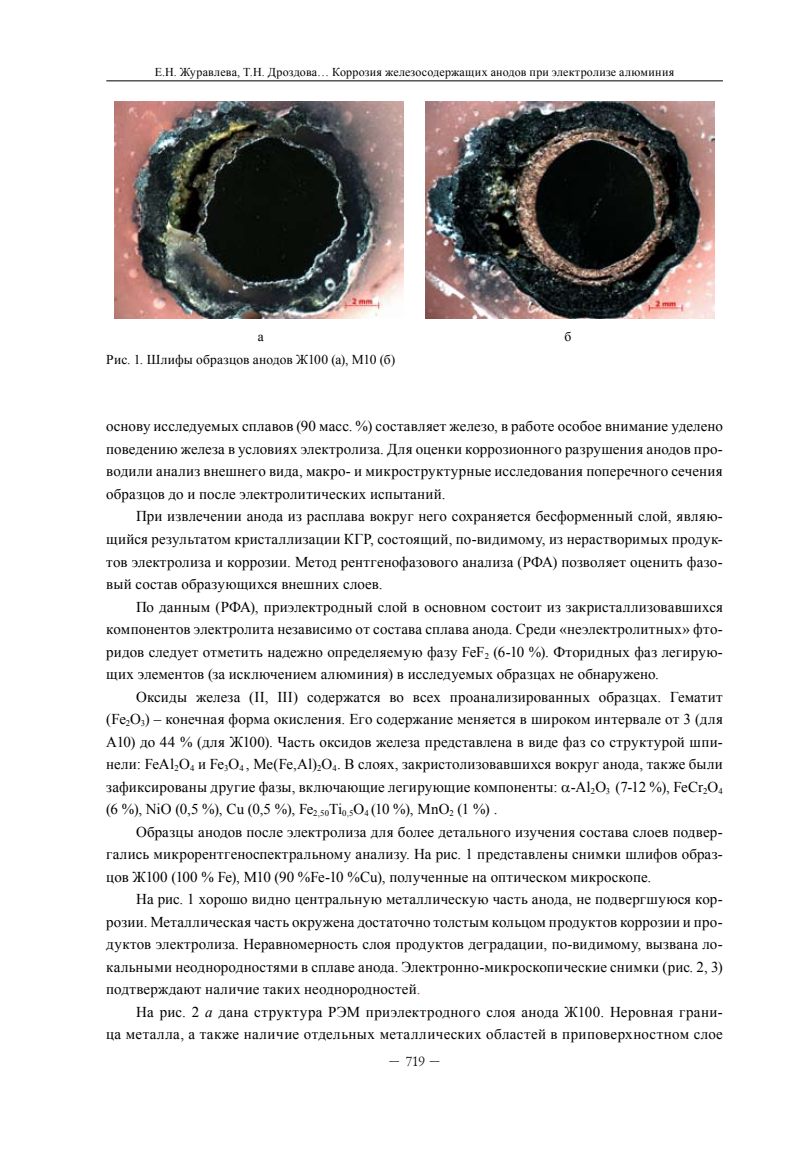
<style>
.page{position:relative;width:808px;height:1149px;background:#fff}
.page>*{position:absolute;margin:0;border:0;box-sizing:border-box;transform-origin:0 0}
.t1{font:15px/22.5px "Times New Roman";letter-spacing:.015em;color:#000;text-align:justify}
.t2{font:13.5px "Times New Roman";letter-spacing:.005em;color:#000}
.t3{font:13.5px "Lazurski";color:#000}
.t4{font:12px "Times New Roman";letter-spacing:.02em;color:#000}
.s1{color:#930}
.s2{font-style:italic}
</style>
<div class="page">
<hr style="left:106px;top:81px;width:617px;height:1px;background:#000">
<img style="left:115px;top:102px;width:289px;height:217px">
<img style="left:425px;top:102px;width:290px;height:217px">
<p class="t4" style="left:155px;top:64px;width:521px">Е.Н. Журавлева, Т.Н. Дроздова… Коррозия железосодержащих анодов при электролизе алюминия</p>
<p class="t2" style="left:258px;top:327px;width:7px">а</p>
<p class="t2" style="left:564px;top:327px;width:8px">б</p>
<p class="t2" style="left:106px;top:350px;width:291px">Рис. 1. Шлифы образцов анодов Ж100 (а), М10 (б)</p>
<p class="t1" style="left:106px;top:415px;width:618px">основу исследуемых сплавов (90 масс. %) составляет железо, в работе особое внимание уделено поведению железа в условиях электролиза. Для оценки коррозионного разрушения анодов про&shy;водили анализ внешнего вида, макро- и микроструктурные исследования поперечного сечения образцов до и после электролитических испытаний.</p>
<p class="t1" style="left:106px;top:505px;width:618px;text-indent:30px">При извлечении анода из расплава вокруг него сохраняется бесформенный слой, являю&shy;щийся результатом кристаллизации КГР, состоящий, по-видимому, из нерастворимых продук&shy;тов электролиза и коррозии. Метод рентгенофазового анализа (РФА) позволяет оценить фазо&shy;вый состав образующихся внешних слоев.</p>
<p class="t1" style="left:106px;top:595px;width:618px;text-indent:30px">По данным (РФА), приэлектродный слой в основном состоит из закристаллизовавшихся компонентов электролита независимо от состава сплава анода. Среди «неэлектролитных» фто&shy;ридов следует отметить надежно определяемую фазу FeF<sub>2</sub> (6-10 %). Фторидных фаз легирую&shy;щих элементов (за исключением алюминия) в исследуемых образцах не обнаружено.</p>
<p class="t1" style="left:106px;top:685px;width:618px;text-indent:30px">Оксиды железа (II, III) содержатся во всех проанализированных образцах. Гематит (Fe<sub>2</sub>O<sub>3</sub>) – конечная форма окисления. Его содержание меняется в широком интервале от 3 (для А10) до 44 % (для Ж100). Часть оксидов железа представлена в виде фаз со структурой шпи&shy;нели: FeAl<sub>2</sub>O<sub>4</sub> и Fe<sub>3</sub>O<sub>4</sub> , Me(Fe,Al)<sub>2</sub>O<sub>4</sub>. В слоях, закристолизовавшихся вокруг анода, также были зафиксированы другие фазы, включающие легирующие компоненты: -Al<sub>2</sub>O<sub>3</sub> (7-12 %), FeCr<sub>2</sub>O<sub>4 </sub>(6 %), NiO (0,5 %), Cu (0,5 %), Fe<sub>2,50</sub>Ti<sub>0,5</sub>O<sub>4</sub> (10 %), MnO<sub>2</sub> (1 %) .</p>
<p class="t1" style="left:106px;top:820px;width:618px;text-indent:30px">Образцы анодов после электролиза для более детального изучения состава слоев подвер&shy;гались микрорентгеноспектральному анализу. На рис. 1 представлены снимки шлифов образ&shy;цов Ж100 (100 % Fe), М10 (90 %Fe-10 %Cu), полученные на оптическом микроскопе.</p>
<p class="t1" style="left:106px;top:887px;width:618px;text-indent:30px">На рис. 1 хорошо видно центральную металлическую часть анода, не подвергшуюся кор&shy;розии. Металлическая часть окружена достаточно толстым кольцом продуктов коррозии и про&shy;дуктов электролиза. Неравномерность слоя продуктов деградации, по-видимому, вызвана ло&shy;кальными неоднородностями в сплаве анода. Электронно-микроскопические снимки (рис. 2, 3) подтверждают наличие таких неоднородностей<span class="s1">.</span></p>
<p class="t1" style="left:106px;top:1000px;width:618px;text-align:right">На рис. 2 <span class="s2">а</span> дана структура РЭМ приэлектродного слоя анода Ж100. Неровная грани-<br>ца металла, а также наличие отдельных металлических областей в приповерхностном слое</p>
<p class="t3" style="left:389px;top:1053px;width:53px">– 719 –</p>
</div>
